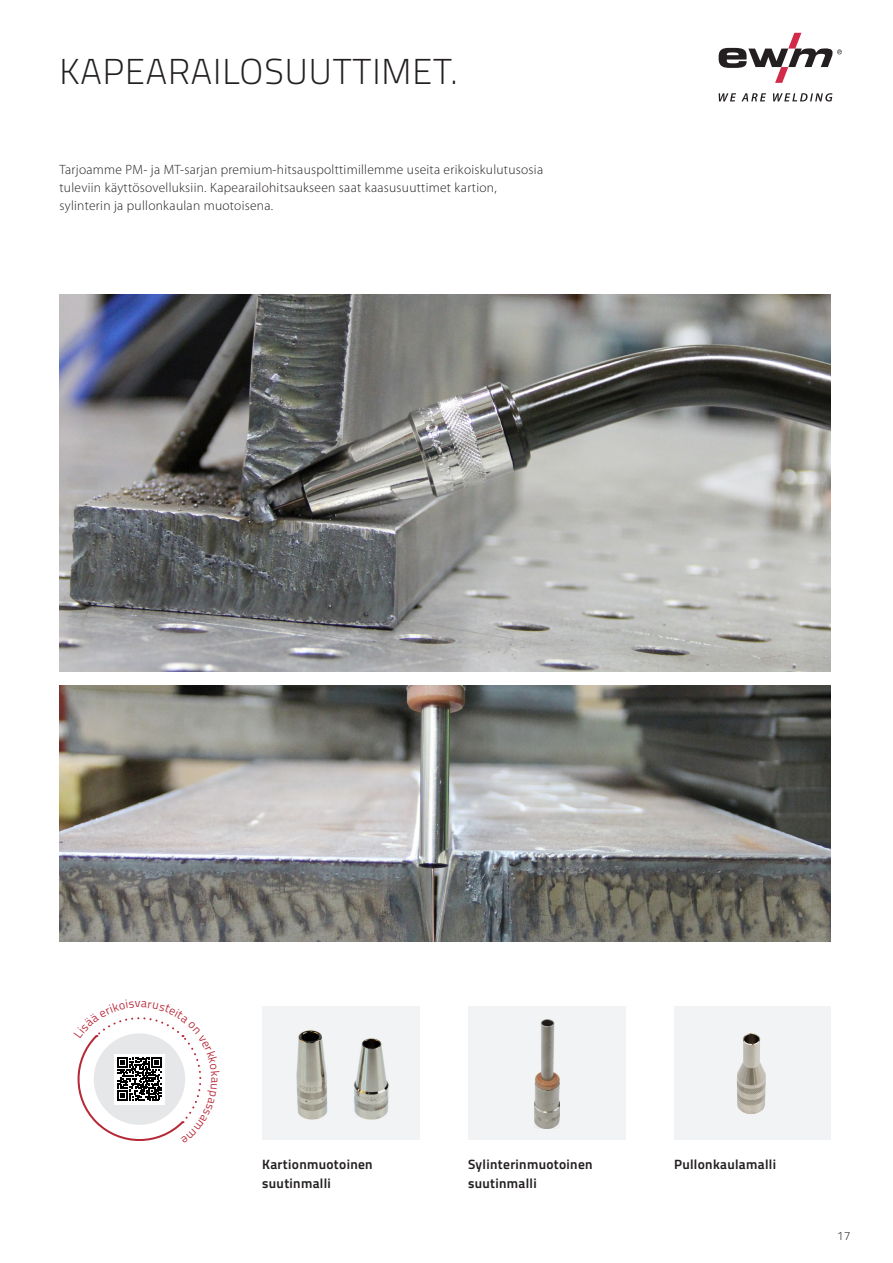
<style>
.page{position:relative;width:893px;height:1263px;background:#fff}
.page>*{position:absolute;margin:0;border:0;box-sizing:border-box;transform-origin:0 0}
._1_AA___Light___Link{font:300 36px "Titillium Text";letter-spacing:.025em;color:#231f20}
._1_Aa___Light___Link{font:300 13.5px/18px "Myriad Pro";letter-spacing:.02em;color:#231f20}
._2_Aa___Bold___Links{font:700 13.5px/19.5px "Titillium Text";letter-spacing:.025em;color:#231f20}
.t1{font:300 12px "Titillium Text";color:#231f20}
</style>
<div class="page">
<svg style="left:719px;top:93px;width:113px;height:9px"></svg>
<svg style="left:719px;top:33px;width:123px;height:50px"></svg>
<img style="left:60px;top:294px;width:771px;height:377px">
<img style="left:59px;top:686px;width:772px;height:255px">
<div style="left:262px;top:1006px;width:158px;height:134px;background:#f2f3f4"></div>
<img style="left:296px;top:1030px;width:93px;height:90px">
<div style="left:468px;top:1006px;width:158px;height:134px;background:#f2f3f4"></div>
<img style="left:534px;top:1020px;width:25px;height:108px">
<div style="left:674px;top:1006px;width:157px;height:134px;background:#f2f3f4"></div>
<img style="left:737px;top:1033px;width:29px;height:81px">
<svg style="left:77px;top:1017px;width:125px;height:124px"></svg>
<p class="_1_AA___Light___Link" style="left:60px;top:46px;width:400px">KAPEARAILOSUUTTIMET.</p>
<p class="_1_Aa___Light___Link" style="left:60px;top:160px;width:485px">Tarjoamme PM- ja MT-sarjan premium-hitsauspolttimillemme useita erikoiskulutusosia tuleviin käyttösovelluksiin. Kapearailohitsaukseen saat kaasusuuttimet kartion, sylinterin ja pullonkaulan muotoisena.</p>
<p class="_2_Aa___Bold___Links" style="left:262px;top:1153px;width:112px">Kartionmuotoinen suutinmalli</p>
<p class="_2_Aa___Bold___Links" style="left:468px;top:1153px;width:126px">Sylinterinmuotoinen suutinmalli</p>
<p class="_2_Aa___Bold___Links" style="left:674px;top:1153px;width:104px">Pullonkaulamalli</p>
<p class="t1" style="left:837px;top:1227px;width:15px">17</p>
</div>
